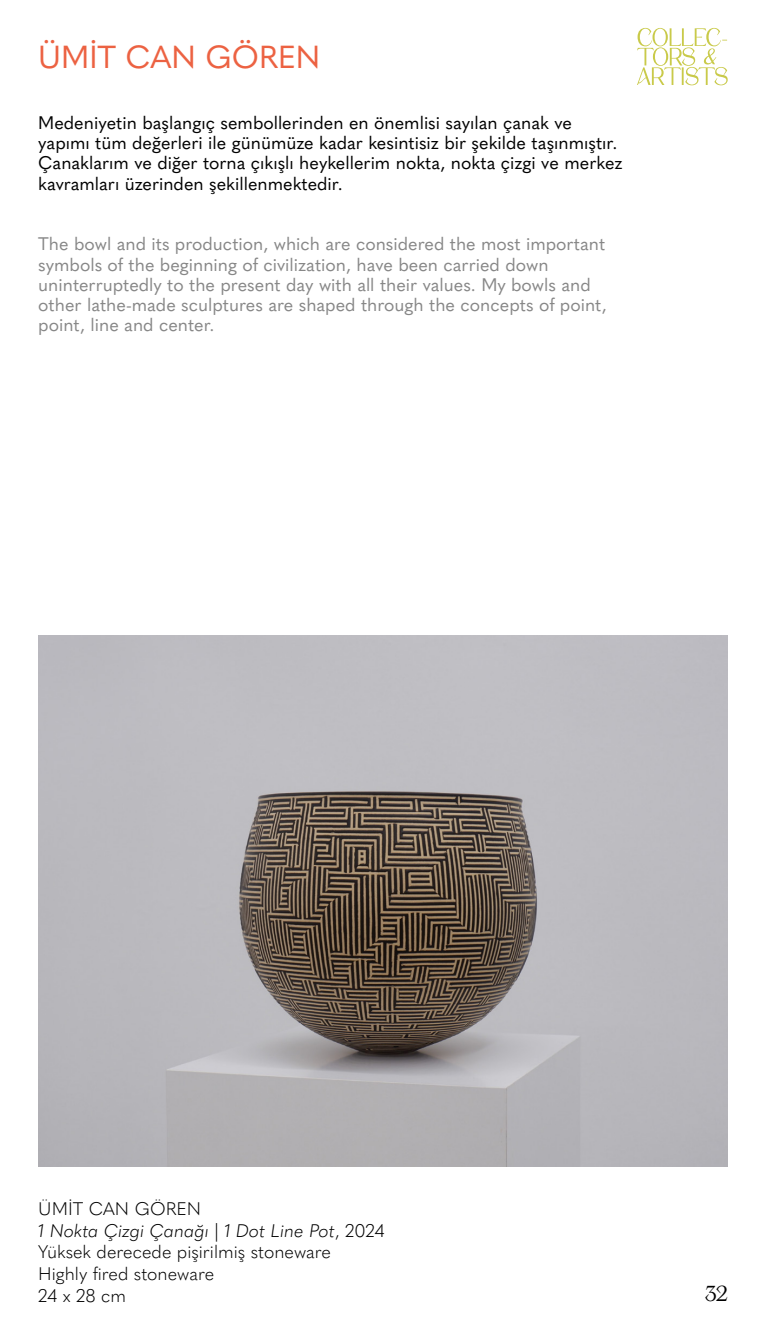
<style>
.page{position:relative;width:766px;height:1340px;background:#fff}
.page>*{position:absolute;margin:0;border:0;box-sizing:border-box;transform-origin:0 0}
.t1{font:31.5px "Quasimoda";color:#ec6242}
.t2{font:24.75px "Stigma Serif Display";color:#000}
.t3{font:18px/20.2px "Quasimoda";color:#878787}
.t4{font:18px/20.2px "Quasimoda";color:#000}
.t5{font:300 18px "Quasimoda";color:#000}
.t6{font:italic 300 18px "Quasimoda";color:#000}
.s1{font-style:normal}
</style>
<div class="page">
<img style="left:38px;top:635px;width:689px;height:531px">
<svg style="left:637px;top:28px;width:90px;height:57px"></svg>
<p class="t1" style="left:38px;top:33px;width:283px">ÜMIT CAN GÖREN</p>
<p class="t4" style="left:38px;top:111px;width:585px">Medeniyetin başlangıç sembollerinden en önemlisi sayılan çanak ve yapımı tüm değerleri ile günümüze kadar kesintisiz bir şekilde taşınmıştır.<br>Çanaklarım ve diğer torna çıkışlı heykellerim nokta, nokta çizgi ve merkez kavramları üzerinden şekillenmektedir.</p>
<p class="t3" style="left:38px;top:233px;width:570px">The bowl and its production, which are considered the most important symbols of the beginning of civilization, have been carried down uninterruptedly to the present day with all their values. My bowls and other lathe-made sculptures are shaped through the concepts of point, point, line and center.</p>
<p class="t5" style="left:38px;top:1195px;width:164px">ÜMIT CAN GÖREN</p>
<p class="t6" style="left:38px;top:1216px;width:348px">1 Nokta Çizgi Çanağı | 1 Dot Line Pot<span class="s1">, 2024</span></p>
<p class="t5" style="left:38px;top:1238px;width:294px">Yüksek derecede pişirilmiş stoneware</p>
<p class="t5" style="left:38px;top:1259px;width:177px">Highly fired stoneware</p>
<p class="t5" style="left:38px;top:1281px;width:89px">24 x 28 cm</p>
<h2 class="t2" style="left:704px;top:1281px;width:24px">32</h2>
</div>
